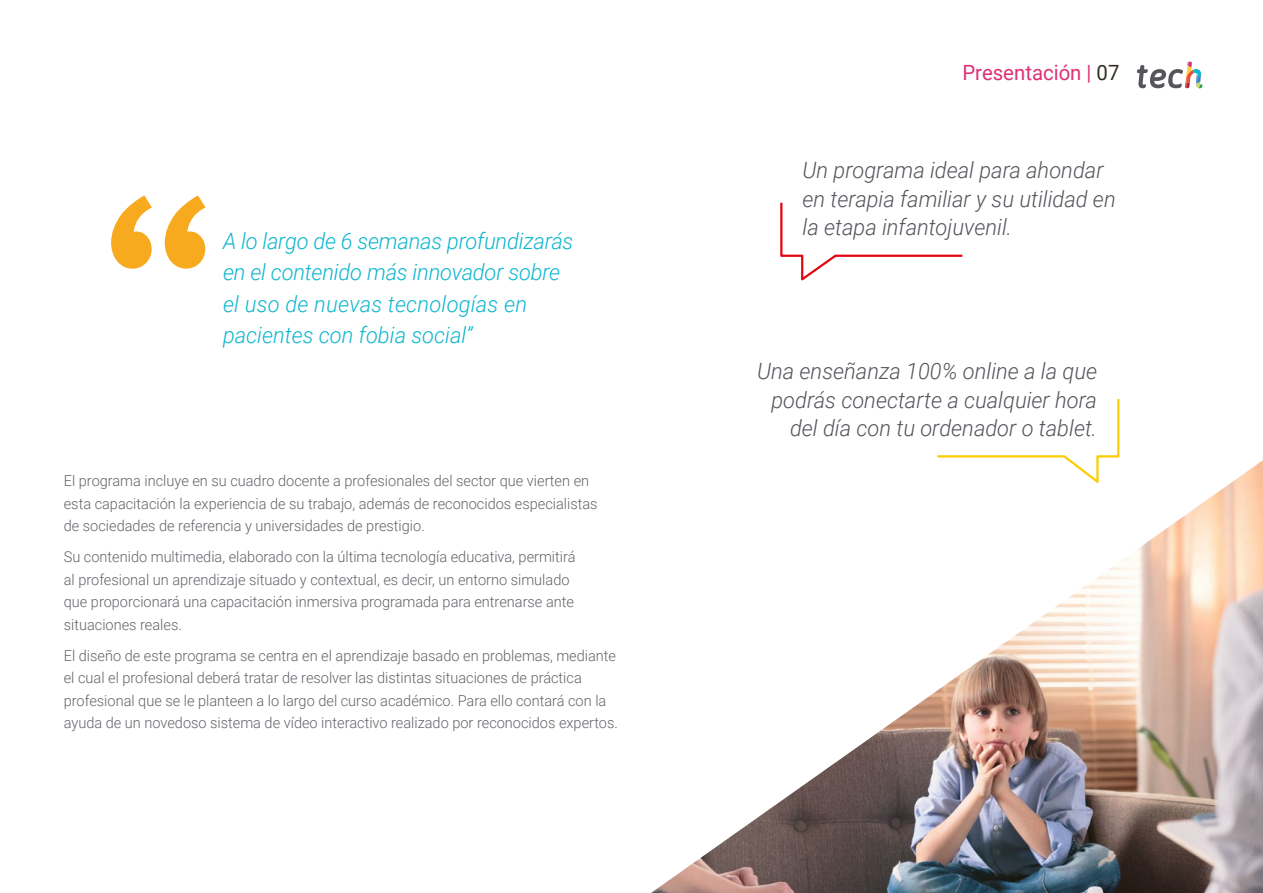
<style>
.page{position:relative;width:1263px;height:893px;background:#fff}
.page>*{position:absolute;margin:0;border:0;box-sizing:border-box;transform-origin:0 0}
.t1{font:italic 300 22.5px/28.5px "Roboto";color:#52555b;text-align:right}
.t2{font:italic 300 22.5px/31.5px "Roboto";letter-spacing:-.01em;color:#0fb6cf}
.t3{font:21px "Roboto";color:#df3174}
.t4{font:300 15px/22.5px "Roboto";color:#61646a}
.s1{color:#312e20}
</style>
<div class="page">
<img style="left:651px;top:460px;width:612px;height:433px">
<svg style="left:1137px;top:62px;width:65px;height:27px"></svg>
<svg style="left:111px;top:195px;width:95px;height:74px"></svg>
<svg style="left:935px;top:399px;width:185px;height:87px"></svg>
<svg style="left:780px;top:202px;width:183px;height:79px"></svg>
<h1 class="t2" style="left:223px;top:224px;width:352px">A lo largo de 6 semanas profundizarás en el contenido más innovador sobre el uso de nuevas tecnologías en pacientes con fobia social”</h1>
<p class="t4" style="left:64px;top:469px;width:535px">El programa incluye en su cuadro docente a profesionales del sector que vierten en esta capacitación la experiencia de su trabajo, además de reconocidos especialistas de sociedades de referencia y universidades de prestigio.</p>
<p class="t4" style="left:64px;top:545px;width:513px">Su contenido multimedia, elaborado con la última tecnología educativa, permitirá al profesional un aprendizaje situado y contextual, es decir, un entorno simulado que proporcionará una capacitación inmersiva programada para entrenarse ante situaciones reales.</p>
<p class="t4" style="left:64px;top:644px;width:556px">El diseño de este programa se centra en el aprendizaje basado en problemas, mediante el cual el profesional deberá tratar de resolver las distintas situaciones de práctica profesional que se le planteen a lo largo del curso académico. Para ello contará con la ayuda de un novedoso sistema de vídeo interactivo realizado por reconocidos expertos.</p>
<h2 class="t3" style="left:962px;top:57px;width:159px">Presentación | <span class="s1">07</span></h2>
<h1 class="t1" style="left:802px;top:155px;width:315px;text-align:left">Un programa ideal para ahondar en terapia familiar y su utilidad en la etapa infantojuvenil.</h1>
<h1 class="t1" style="left:757px;top:356px;width:342px">Una enseñanza 100% online a la que podrás conectarte a cualquier hora del día con tu ordenador o tablet.</h1>
</div>
